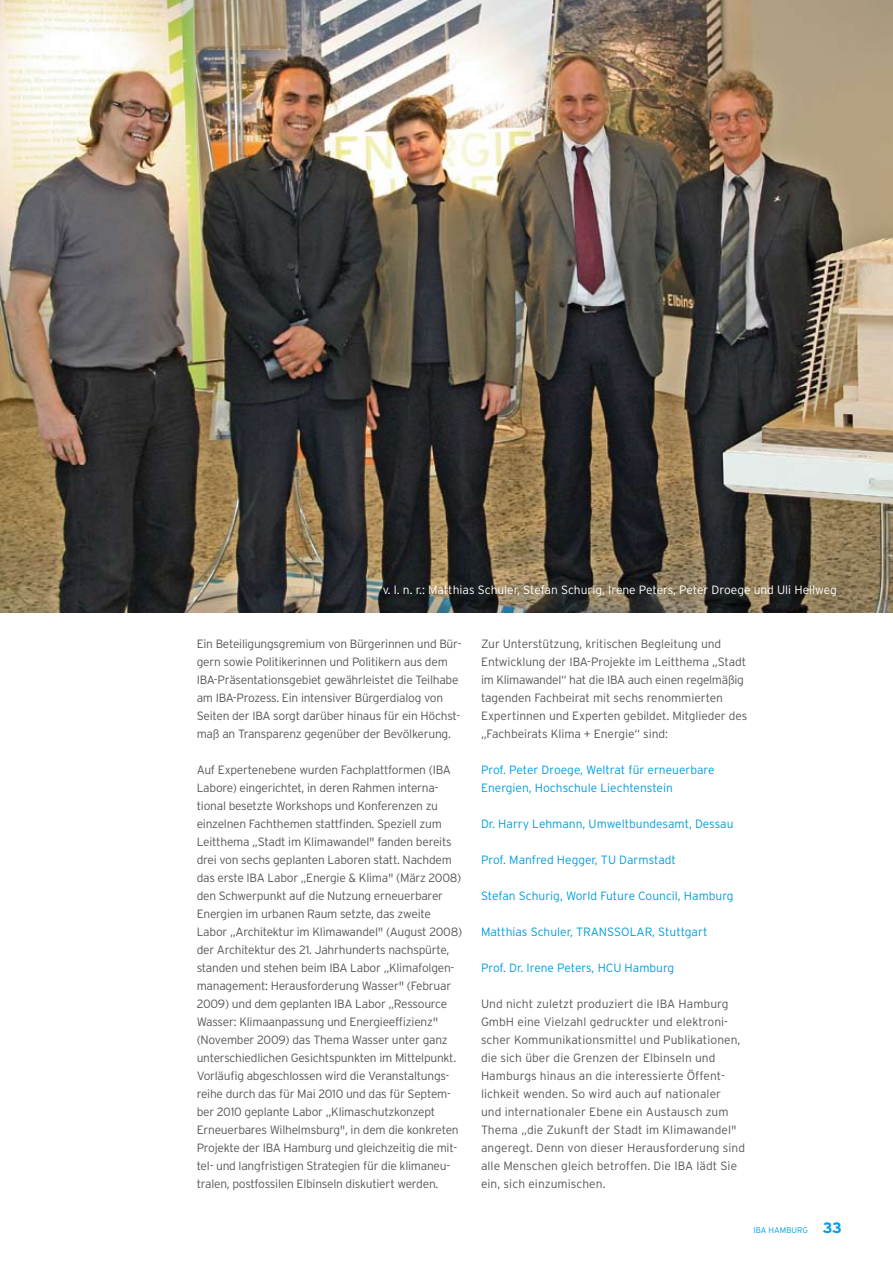
<style>
.page{position:relative;width:893px;height:1263px;background:#fff}
.page>*{position:absolute;margin:0;border:0;box-sizing:border-box;transform-origin:0 0}
.t1{font:300 12px/18px "Interstate";letter-spacing:-.02em;color:#58585a}
.t2{font:300 12px/18px "Interstate";letter-spacing:.005em;color:#58585a}
.t3{font:300 12px/18px "Interstate";color:#009ee0}
.t4{font:300 12px "Interstate";color:#fff}
.t5{font:300 8.25px "Interstate";color:#009ee0}
.s1{font-weight:700;font-size:15px}
</style>
<div class="page">
<img style="left:0;top:0;width:893px;height:612px">
<p class="t4" style="left:383px;top:583px;width:456px">v. l. n. r.: Matthias Schuler, Stefan Schurig, Irene Peters, Peter Droege und Uli Hellweg</p>
<p class="t1" style="left:197px;top:635px;width:267px">Ein Beteiligungsgremium von Bürgerinnen und Bür&shy;gern sowie Politikerinnen und Politikern aus dem IBA-Präsentationsgebiet gewährleistet die Teilhabe am IBA-Prozess. Ein intensiver Bürgerdialog von Seiten der IBA sorgt darüber hinaus für ein Höchst&shy;maß an Transparenz gegenüber der Bevölkerung.</p>
<p class="t1" style="left:197px;top:761px;width:267px">Auf Expertenebene wurden Fachplattformen (IBA Labore) eingerichtet, in deren Rahmen interna&shy;tional besetzte Workshops und Konferenzen zu einzelnen Fachthemen stattfinden. Speziell zum Leitthema „Stadt im Klimawandel" fanden bereits drei von sechs geplanten Laboren statt. Nachdem das erste IBA Labor „Energie &amp; Klima" (März 2008) den Schwerpunkt auf die Nutzung erneuerbarer Energien im urbanen Raum setzte, das zweite Labor „Architektur im Klimawandel" (August 2008) der Architektur des 21. Jahrhunderts nachspürte, standen und stehen beim IBA Labor „Klimafolgen&shy;management: Herausforderung Wasser" (Februar 2009) und dem geplanten IBA Labor „Ressource Wasser: Klimaanpassung und Energieeffizienz" (November 2009) das Thema Wasser unter ganz unterschiedlichen Gesichtspunkten im Mittelpunkt.<br>Vorläufig abgeschlossen wird die Veranstaltungs&shy;reihe durch das für Mai 2010 und das für Septem&shy;ber 2010 geplante Labor „Klimaschutzkonzept Erneuerbares Wilhelmsburg", in dem die konkreten Projekte der IBA Hamburg und gleichzeitig die mit&shy;tel- und langfristigen Strategien für die klimaneu&shy;tralen, postfossilen Elbinseln diskutiert werden.</p>
<p class="t1" style="left:481px;top:635px;width:268px">Zur Unterstützung, kritischen Begleitung und Entwicklung der IBA-Projekte im Leitthema „Stadt im Klimawandel“ hat die IBA auch einen regelmäßig tagenden Fachbeirat mit sechs renommierten Expertinnen und Experten gebildet. Mitglieder des „Fachbeirats Klima + Energie“ sind:</p>
<p class="t3" style="left:481px;top:761px;width:235px">Prof. Peter Droege, Weltrat für erneuerbare<br>Energien, Hochschule Liechtenstein</p>
<p class="t3" style="left:481px;top:815px;width:254px">Dr. Harry Lehmann, Umweltbundesamt, Dessau</p>
<p class="t3" style="left:481px;top:851px;width:197px">Prof. Manfred Hegger, TU Darmstadt</p>
<p class="t3" style="left:481px;top:887px;width:254px">Stefan Schurig, World Future Council, Hamburg</p>
<p class="t3" style="left:481px;top:923px;width:228px">Matthias Schuler, TRANSSOLAR, Stuttgart</p>
<p class="t3" style="left:481px;top:959px;width:195px">Prof. Dr. Irene Peters, HCU Hamburg</p>
<p class="t2" style="left:481px;top:995px;width:266px">Und nicht zuletzt produziert die IBA Hamburg GmbH eine Vielzahl gedruckter und elektroni&shy;scher Kommunikationsmittel und Publikationen, die sich über die Grenzen der Elbinseln und Hamburgs hinaus an die interessierte Öffent&shy;lichkeit wenden. So wird auch auf nationaler<br>und internationaler Ebene ein Austausch zum Thema „die Zukunft der Stadt im Klimawandel" angeregt. Denn von dieser Herausforderung sind alle Menschen gleich betroffen. Die IBA lädt Sie ein, sich einzumischen.</p>
<p class="t5" style="left:754px;top:1225px;width:90px">IBA HAMBURG <span class="s1">33</span></p>
</div>
